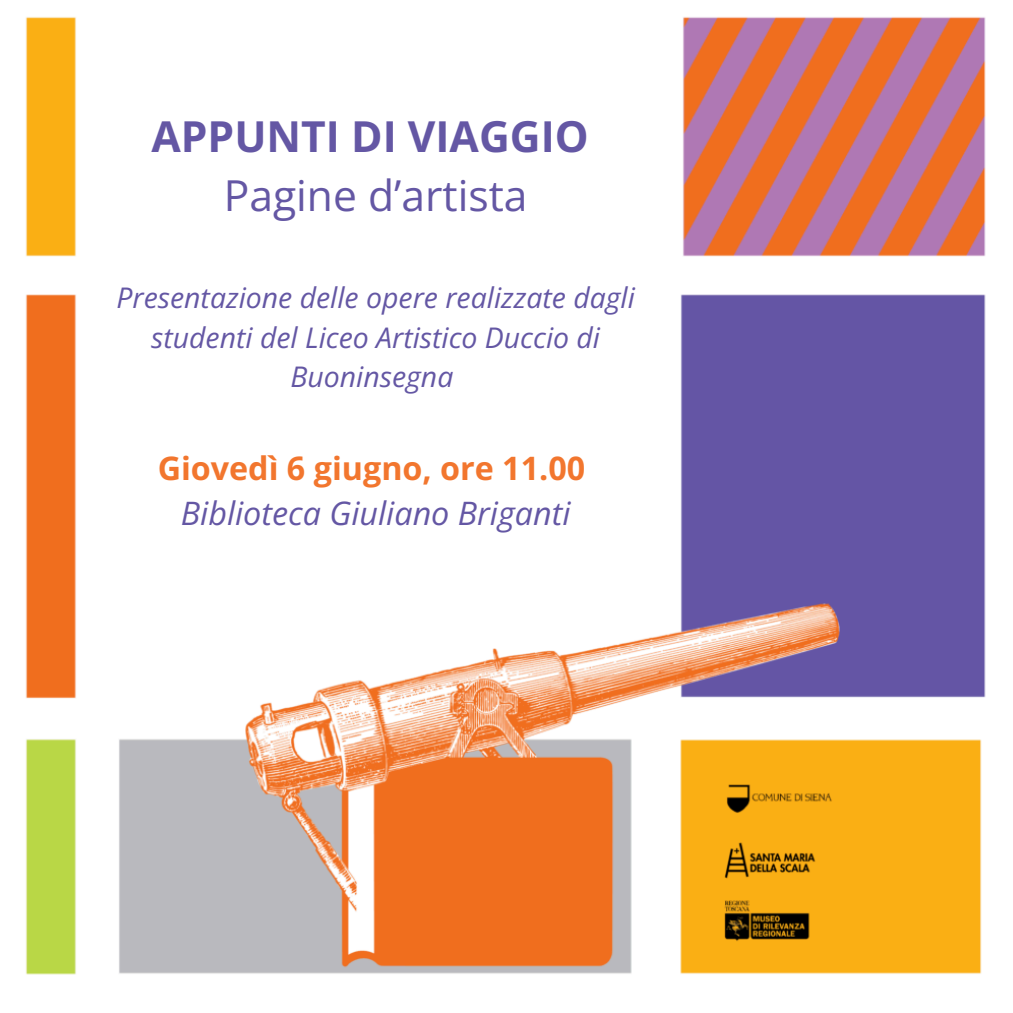
<style>
.page{position:relative;width:1013px;height:1013px;background:#fff}
.page>*{position:absolute;margin:0;border:0;box-sizing:border-box;transform-origin:0 0}
.t1{font:700 42.62px/59.1px "Open Sans";color:#6457a4;text-align:center}
.t2{font:italic 32.25px/44.6px "Open Sans";color:#6457a4;text-align:center}
.t3{font:italic 28.38px/39.8px "Open Sans";color:#6457a4;text-align:center}
.s1{font-weight:400}
.s2{font-weight:700;font-style:normal;color:#f2762e}
</style>
<div class="page">
<img style="left:25px;top:17px;width:961px;height:958px">
<div style="left:101px;top:57px;width:549px;height:559px;background:#fff"></div>
<div style="left:110px;top:479px;width:206px;height:188px;background:#fff"></div>
<h1 class="t1" style="left:151px;top:106px;width:439px">APPUNTI DI VIAGGIO<br><span class="s1">Pagine d’artista</span></h1>
<p class="t3" style="left:116px;top:277px;width:520px">Presentazione delle opere realizzate dagli studenti del Liceo Artistico Duccio di<br>Buoninsegna</p>
<h2 class="t2" style="left:158px;top:445px;width:429px"><span class="s2">Giovedì 6 giugno, ore 11.00<br></span>Biblioteca Giuliano Briganti</h2>
</div>
